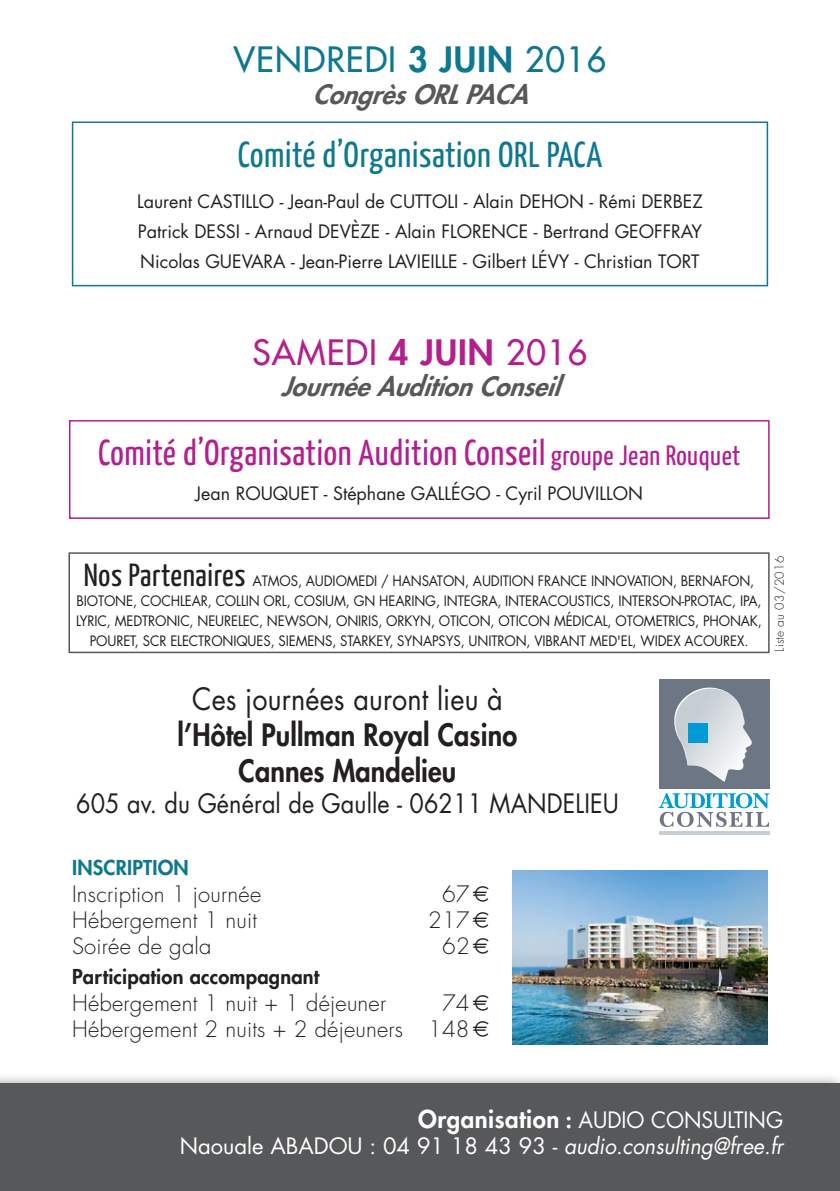
<style>
.page{position:relative;width:840px;height:1191px;background:#fff}
.page>*{position:absolute;margin:0;border:0;box-sizing:border-box;transform-origin:0 0}
.t1{font:36px "Yanone Kaffeesatz";letter-spacing:.02em;color:#b41e8d}
.t2{font:36px "Yanone Kaffeesatz";letter-spacing:.02em;color:#0e7890}
.t3{font:34px "Futura";letter-spacing:.03em;color:#0e7890}
.t4{font:34px "Futura";letter-spacing:.03em;color:#b41e8d}
.t5{font:32px "Yanone Kaffeesatz";letter-spacing:.02em;color:#231f20}
.t6{font:800 30px/36px "Futura";letter-spacing:.005em;color:#231f20;text-align:center;scale:.9 1}
.t7{font:30px "Futura";letter-spacing:.005em;color:#231f20;scale:.9 1}
.t8{font:26px "Futura";letter-spacing:.005em;color:#231f20;scale:.9 1}
.t9{font:italic 800 26px "Futura";color:#57585a}
.t10{font:300 22px/26.4px "Futura";letter-spacing:.01em;color:#231f20;text-align:right}
.t11{font:22px/26px "Futura";color:#fff;text-align:right;scale:.95 1}
.t12{font:800 20px "Futura";letter-spacing:.01em;color:#231f20}
.t13{font:800 20px "Futura";letter-spacing:.01em;color:#0e7890}
.t14{font:18px/30px "Futura";color:#231f20;text-align:justify}
.t15{font:14px "Futura";letter-spacing:-.01em;color:#231f20;scale:.94 1}
.t16{font:14px "Futura";letter-spacing:-.01em;color:#231f20}
.t17{font:300 12px "Futura";letter-spacing:.02em;color:#231f20}
.s1{font-weight:800}
.s2{font-size:28px}
.s3{font-family:"Euro Collection";font-weight:400}
.s4{font-weight:800;font-size:24px}
.s5{font-style:italic}
</style>
<div class="page">
<div style="left:0;top:1072px;width:839px;height:119px;background:#231f20;opacity:.4"></div>
<div style="left:0;top:1083px;width:839px;height:108px;background:#57585a"></div>
<img style="left:512px;top:870px;width:255px;height:174px">
<hr style="left:658px;top:831px;width:110px;height:4px;background:#c6ced4">
<svg style="left:658px;top:793px;width:110px;height:34px"></svg>
<div style="left:658px;top:679px;width:111px;height:110px;background:#6d7685"></div>
<svg style="left:674px;top:687px;width:78px;height:95px"></svg>
<div style="left:688px;top:723px;width:19px;height:20px;background:#009ad9"></div>
<div style="left:72px;top:121px;width:695px;height:165px;border:2px solid #0e7890"></div>
<div style="left:69px;top:420px;width:700px;height:99px;border:2px solid #b41e8d"></div>
<div style="left:68px;top:552px;width:701px;height:101px;border:2px solid #57585a"></div>
<h2 class="t3" style="left:233px;top:38px;width:374px">VENDREDI <span class="s1">3 JUIN</span> 2016</h2>
<h3 class="t9" style="left:312px;top:77px;width:222px">CongrèsORLPACA</h3>
<h1 class="t2" style="left:237px;top:132px;width:366px">Comité d’Organisation ORL PACA</h1>
<p class="t14" style="left:137px;top:186px;width:567px">Laurent CASTILLO - Jean-Paul de CUTTOLI - Alain DEHON - Rémi DERBEZ Patrick DESSI - Arnaud DEVÈZE - Alain FLORENCE - Bertrand GEOFFRAY Nicolas GUEVARA - Jean-Pierre LAVIEILLE - Gilbert LÉVY - Christian TORT</p>
<h2 class="t4" style="left:252px;top:330px;width:336px">SAMEDI <span class="s1">4 JUIN</span> 2016</h2>
<h3 class="t9" style="left:280px;top:369px;width:280px">Journée Audition Conseil</h3>
<h1 class="t1" style="left:98px;top:430px;width:643px">Comité d’Organisation Audition Conseil <span class="s2">groupe Jean Rouquet</span></h1>
<p class="t14" style="left:195px;top:478px;width:448px">Jean ROUQUET - Stéphane GALLÉGO - Cyril POUVILLON</p>
<h3 class="t5" style="left:84px;top:555px;width:163px">Nos Partenaires</h3>
<p class="t16" style="left:252px;top:571px;width:503px">ATMOS, AUDIOMEDI / HANSATON, AUDITION FRANCE INNOVATION, BERNAFON,</p>
<p class="t15" style="left:76px;top:591px;width:730px">BIOTONE, COCHLEAR, COLLIN ORL, COSIUM, GN HEARING, INTEGRA, INTERACOUSTICS, INTERSON-PROTAC, IPA,</p>
<p class="t15" style="left:76px;top:611px;width:730px">LYRIC, MEDTRONIC, NEURELEC, NEWSON, ONIRIS, ORKYN, OTICON, OTICON MÉDICAL, OTOMETRICS, PHONAK,</p>
<p class="t15" style="left:90px;top:631px;width:701px">POURET, SCR ELECTRONIQUES, SIEMENS, STARKEY, SYNAPSYS, UNITRON, VIBRANT MED'EL, WIDEX ACOUREX.</p>
<p class="t17" style="left:771px;top:651px;width:97px;rotate:-90deg">Liste au 03/2016</p>
<h3 class="t7" style="left:192px;top:678px;width:346px">Ces journées auront lieu à</h3>
<h3 class="t6" style="left:177px;top:716px;width:379px">l’Hôtel Pullman Royal Casino<br>Cannes Mandelieu</h3>
<h3 class="t8" style="left:76px;top:785px;width:604px">605 av. du Général de Gaulle - 06211 MANDELIEU</h3>
<h3 class="t13" style="left:72px;top:854px;width:118px">INSCRIPTION</h3>
<h3 class="t10" style="left:72px;top:880px;width:191px">Inscription 1 journée</h3>
<h3 class="t10" style="left:442px;top:880px;width:49px">67<span class="s3">E</span></h3>
<h3 class="t10" style="left:72px;top:907px;width:186px">Hébergement 1 nuit</h3>
<h3 class="t10" style="left:428px;top:907px;width:63px">217<span class="s3">E</span></h3>
<h3 class="t10" style="left:72px;top:933px;width:141px">Soirée de gala</h3>
<h3 class="t10" style="left:442px;top:933px;width:49px">62<span class="s3">E</span></h3>
<h3 class="t12" style="left:72px;top:963px;width:249px">Participation accompagnant</h3>
<h3 class="t10" style="left:72px;top:989px;width:315px">Hébergement 1 nuit + 1 déjeuner</h3>
<h3 class="t10" style="left:72px;top:989px;width:419px">74<span class="s3">E<br></span>Hébergement 2 nuits + 2 déjeuners 148<span class="s3">E</span></h3>
<h3 class="t11" style="left:180px;top:1106px;width:636px"><span class="s4">Organisation</span> <span class="s1">:</span> AUDIO CONSULTING<br>Naouale ABADOU : 04 91 18 43 93 - <span class="s5">audio.consulting@free.fr</span></h3>
</div>
